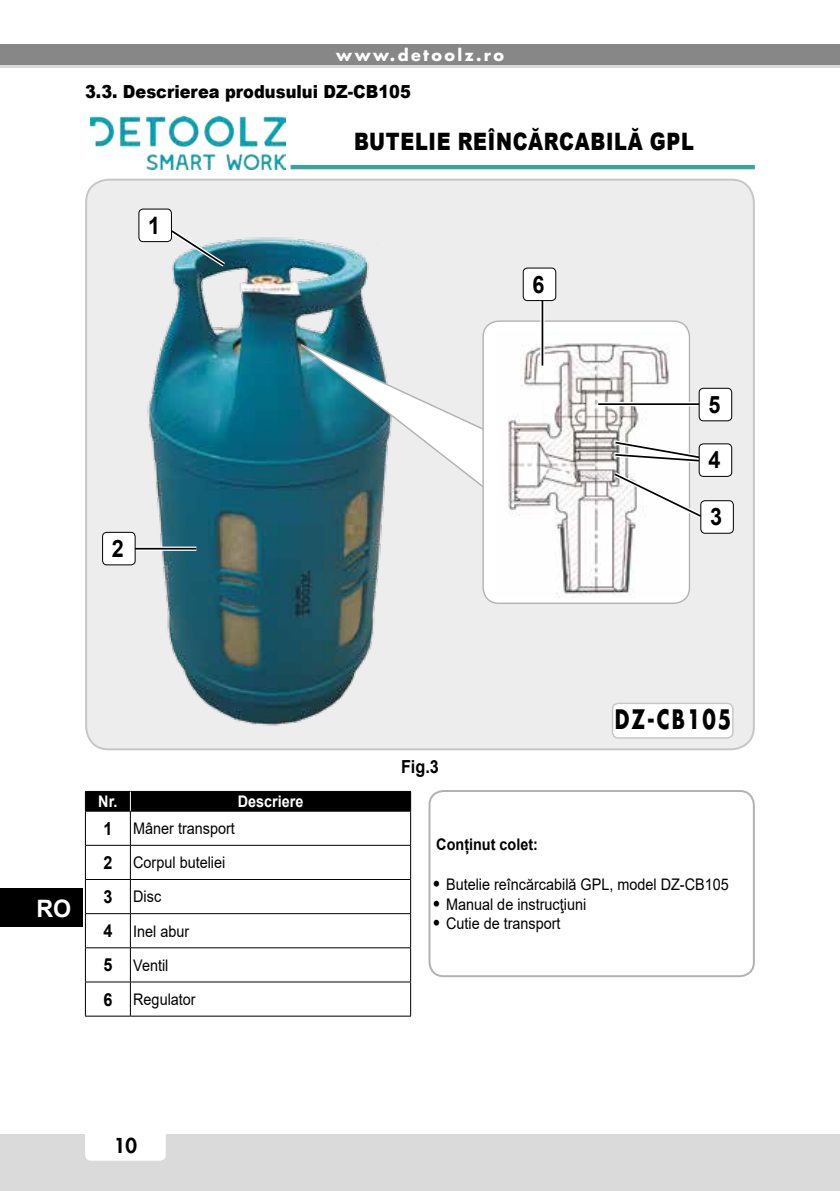
<style>
.page{position:relative;width:840px;height:1191px;background:#fff}
.page>*{position:absolute;margin:0;border:0;box-sizing:border-box;transform-origin:0 0}
.t1{font:700 26.2px "Futura";letter-spacing:.1em;color:#000;scale:.75 1}
.t2{font:900 24px "Arial";color:#000;scale:.8 1}
.t3{font:700 24px "Arial";color:#000;scale:.9 1}
.t4{font:700 24px "Arial";color:#fff}
.t5{font:800 20px "Futura";color:#000}
.t6{font:900 18px "Arial";color:#000;scale:.9 1}
.t7{font:700 18px "Arial";color:#000;scale:.9 1}
.t8{font:16px/34.2px "Arial";color:#000;scale:.9 1}
.t9{font:700 16px "Futura";letter-spacing:.15em;color:#fff}
.t10{font:700 16px "Arial";color:#000;scale:.9 1}
.t11{font:700 16px "Arial";color:#fff;scale:.9 1}
.s1{font-weight:700;font-size:18px}
.s2{font-weight:900;font-size:18px}
</style>
<div class="page">
<div style="left:0;top:1134px;width:839px;height:57px;background:#dadada"></div>
<div style="left:85px;top:1120px;width:81px;height:40px;background:#fff;border-radius:6px"></div>
<div style="left:0;top:44px;width:839px;height:24px;background:#878787"></div>
<hr style="left:0;top:65px;width:839px;height:3px;background:#dadada">
<div style="left:0;top:888px;width:82px;height:39px;background:#000"></div>
<div style="left:428px;top:790px;width:326px;height:187px;border:2px solid #b3b2b2;border-radius:14px"></div>
<div style="left:86px;top:180px;width:667px;height:569px;background:#ededed;border-radius:23px"></div>
<img style="left:142px;top:237px;width:242px;height:489px">
<svg style="left:299px;top:343px;width:183px;height:159px"></svg>
<div style="left:483px;top:321px;width:206px;height:282px;background:#fff;border-radius:16px"></div>
<img style="left:508px;top:343px;width:162px;height:253px">
<div style="left:482px;top:320px;width:207px;height:284px;border:1px solid #b3b2b2;border-radius:16px"></div>
<div style="left:700px;top:501px;width:33px;height:32px;background:#fff;border-radius:4px"></div>
<div style="left:700px;top:500px;width:33px;height:33px;border:1px solid #000;border-radius:4px"></div>
<svg style="left:609px;top:437px;width:108px;height:85px"></svg>
<div style="left:698px;top:444px;width:33px;height:32px;background:#fff;border-radius:4px"></div>
<div style="left:698px;top:443px;width:33px;height:34px;border:1px solid #000;border-radius:4px"></div>
<hr style="left:598px;top:402px;width:110px;height:4px;background:#fff">
<hr style="left:598px;top:403px;width:110px;height:2px;background:#000">
<div style="left:698px;top:388px;width:33px;height:33px;background:#fff;border-radius:4px"></div>
<div style="left:698px;top:388px;width:33px;height:33px;border:1px solid #000;border-radius:4px"></div>
<svg style="left:540px;top:301px;width:4px;height:64px"></svg>
<hr style="left:541px;top:291px;width:2px;height:74px;background:#000">
<div style="left:523px;top:268px;width:32px;height:32px;background:#fff;border-radius:4px"></div>
<div style="left:522px;top:268px;width:34px;height:33px;border:1px solid #000;border-radius:4px"></div>
<svg style="left:155px;top:229px;width:74px;height:42px"></svg>
<div style="left:139px;top:209px;width:32px;height:33px;background:#fff;border-radius:4px"></div>
<div style="left:138px;top:209px;width:34px;height:33px;border:1px solid #000;border-radius:4px"></div>
<svg style="left:135px;top:546px;width:61px;height:5px"></svg>
<hr style="left:116px;top:548px;width:80px;height:1px;background:#000">
<div style="left:102px;top:532px;width:33px;height:33px;background:#fff;border-radius:4px"></div>
<div style="left:102px;top:532px;width:33px;height:33px;border:1px solid #000;border-radius:4px"></div>
<div style="left:612px;top:703px;width:120px;height:35px;background:#fff;border-radius:6px"></div>
<div style="left:611px;top:702px;width:122px;height:36px;border:1px solid #c6c6c6;border-radius:6px"></div>
<hr style="left:85px;top:811px;width:1px;height:34px;background:#000">
<hr style="left:130px;top:811px;width:1px;height:34px;background:#000">
<hr style="left:410px;top:811px;width:1px;height:34px;background:#000">
<hr style="left:85px;top:845px;width:45px;height:1px;background:#000">
<hr style="left:85px;top:845px;width:1px;height:34px;background:#000">
<hr style="left:130px;top:845px;width:280px;height:1px;background:#000">
<hr style="left:130px;top:845px;width:1px;height:34px;background:#000">
<hr style="left:410px;top:845px;width:1px;height:34px;background:#000">
<hr style="left:85px;top:879px;width:45px;height:1px;background:#000">
<hr style="left:85px;top:879px;width:1px;height:34px;background:#000">
<hr style="left:130px;top:879px;width:280px;height:1px;background:#000">
<hr style="left:130px;top:879px;width:1px;height:34px;background:#000">
<hr style="left:410px;top:879px;width:1px;height:34px;background:#000">
<hr style="left:85px;top:913px;width:45px;height:1px;background:#000">
<hr style="left:85px;top:914px;width:1px;height:33px;background:#000">
<hr style="left:130px;top:913px;width:280px;height:1px;background:#000">
<hr style="left:130px;top:914px;width:1px;height:33px;background:#000">
<hr style="left:410px;top:914px;width:1px;height:33px;background:#000">
<hr style="left:85px;top:947px;width:45px;height:1px;background:#000">
<hr style="left:85px;top:948px;width:1px;height:33px;background:#000">
<hr style="left:130px;top:947px;width:280px;height:1px;background:#000">
<hr style="left:130px;top:948px;width:1px;height:33px;background:#000">
<hr style="left:410px;top:948px;width:1px;height:33px;background:#000">
<hr style="left:85px;top:981px;width:45px;height:1px;background:#000">
<hr style="left:85px;top:982px;width:1px;height:33px;background:#000">
<hr style="left:130px;top:981px;width:280px;height:1px;background:#000">
<hr style="left:130px;top:982px;width:1px;height:33px;background:#000">
<hr style="left:410px;top:982px;width:1px;height:33px;background:#000">
<hr style="left:85px;top:1015px;width:45px;height:1px;background:#000">
<hr style="left:130px;top:1015px;width:280px;height:1px;background:#000">
<hr style="left:85px;top:811px;width:45px;height:1px;background:#000">
<hr style="left:130px;top:811px;width:280px;height:1px;background:#000">
<div style="left:85px;top:791px;width:326px;height:20px;background:#000"></div>
<img style="left:91px;top:116px;width:195px;height:53px">
<hr style="left:290px;top:165px;width:464px;height:4px;background:#33a4a2">
<p class="t9" style="left:336px;top:44px;width:169px">www.detoolz.ro</p>
<p class="t6" style="left:85px;top:78px;width:363px">3.3. Descrierea produsului DZ-CB105</p>
<h2 class="t3" style="left:148px;top:208px;width:15px">1</h2>
<h2 class="t2" style="left:354px;top:124px;width:18px">butelie</h2>
<h2 class="t2" style="left:457px;top:124px;width:67px">reîncărcabilă</h2>
<h2 class="t2" style="left:649px;top:124px;width:19px">gpl</h2>
<h2 class="t3" style="left:532px;top:267px;width:15px">6</h2>
<h2 class="t3" style="left:112px;top:531px;width:15px">2</h2>
<h2 class="t3" style="left:708px;top:387px;width:15px">5</h2>
<h2 class="t3" style="left:708px;top:443px;width:15px">4</h2>
<h2 class="t3" style="left:709px;top:500px;width:15px">3</h2>
<h2 class="t4" style="left:36px;top:891px;width:36px">RO</h2>
<p class="t11" style="left:98px;top:790px;width:23px">Nr.</p>
<p class="t11" style="left:237px;top:790px;width:74px">Descriere</p>
<p class="t8" style="left:103px;top:811px;width:148px"><span class="s1">1</span> Mâner transport<br><span class="s1">2</span> Corpul buteliei<br><span class="s1">3</span> Disc<br><span class="s1">4</span> Inel abur<br><span class="s1">5</span> Ventil<br><span class="s1">6</span> Regulator</p>
<p class="t5" style="left:114px;top:1132px;width:25px">10</p>
<p class="t7" style="left:401px;top:753px;width:44px">Fig.3</p>
<h1 class="t1" style="left:614px;top:701px;width:157px">DZ-CB105</h1>
<p class="t10" style="left:436px;top:833px;width:114px">Conținut colet:</p>
<p class="t8" style="left:432px;top:867px;width:330px"><span class="s2">•</span> Butelie reîncărcabilă GPL, model DZ-CB105</p>
<p class="t8" style="left:432px;top:887px;width:172px"><span class="s2">•</span> Manual de instrucţiuni</p>
<p class="t8" style="left:432px;top:906px;width:144px"><span class="s2">•</span> Cutie de transport</p>
</div>
